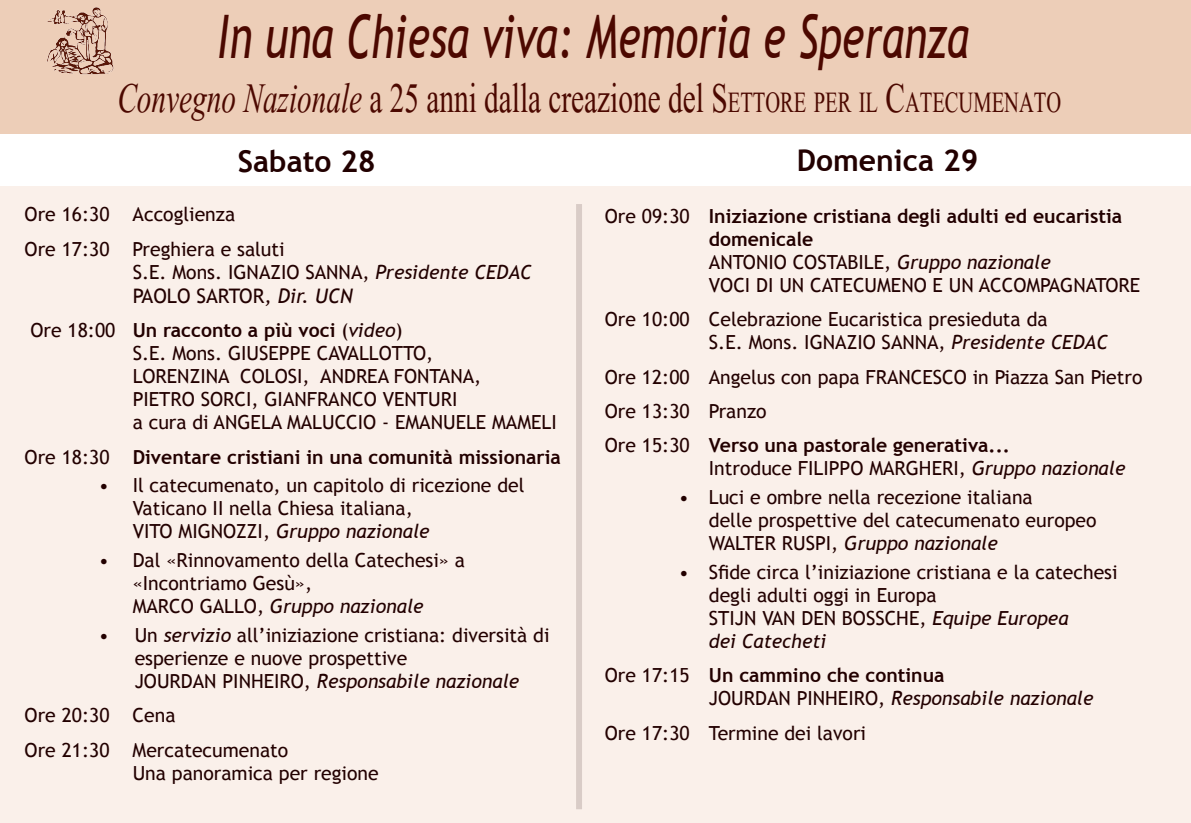
<style>
.page{position:relative;width:1191px;height:823px;background:#fff}
.page>*{position:absolute;margin:0;border:0;box-sizing:border-box;transform-origin:0 0}
.t1{font:italic 60px "Trebuchet MS";color:#4c0800;scale:.7 1}
.t2{font:52px "Aparajita";color:#4c0800;scale:.7 1}
.t3{font:700 30px "Trebuchet MS";color:#200}
.t4{font:20px "Trebuchet MS";color:#200}
.t5{font:19.4px/23px "Trebuchet MS";color:#200}
.t6{font:700 19.4px "Trebuchet MS";color:#200}
.s1{font-style:italic}
.s2{font-style:inherit}
.s3{font-size:36.4px}
.s4{font-weight:700}
.s5{font-weight:400}
</style>
<div class="page">
<div style="left:0;top:187px;width:1191px;height:635px;background:#faf0ea"></div>
<div style="left:0;top:0;width:1191px;height:134px;background:#edceb8"></div>
<div style="left:576px;top:204px;width:6px;height:604px;background:#d9ccc7"></div>
<img style="left:47px;top:7px;width:67px;height:68px">
<h1 class="t1" style="left:218px;top:1px;width:1074px">In una Chiesa viva: Memoria e Speranza</h1>
<h2 class="t2" style="left:117px;top:73px;width:1349px"><span class="s1">Convegno Nazionale</span> a 25 anni dalla creazione del <span class="s2">S</span><span class="s3">ettore per il</span> <span class="s2">C</span><span class="s3">atecumenato</span></h2>
<h3 class="t3" style="left:238px;top:142px;width:139px">Sabato 28</h3>
<h3 class="t3" style="left:797px;top:141px;width:183px">Domenica 29</h3>
<p class="t5" style="left:25px;top:197px;width:261px;line-height:34.4px">Ore 16:30 Accoglienza<br>Ore 17:30 Preghiera e saluti</p>
<p class="t5" style="left:133px;top:260px;width:401px">S.E. Mons. IGNAZIO SANNA, <span class="s1">Presidente CEDAC</span></p>
<p class="t4" style="left:133px;top:283px;width:222px">PAOLO SARTOR<span class="s1">, Dir. UCN</span></p>
<p class="t5" style="left:133px;top:319px;width:425px;text-indent:-102px">Ore 18:00 <span class="s4">Un racconto a più voci</span> (<span class="s1">video</span>)<br>S.E. Mons. GIUSEPPE CAVALLOTTO,<br>LORENZINA COLOSI, ANDREA FONTANA,<br>PIETRO SORCI, GIANFRANCO VENTURI<br>a cura di ANGELA MALUCCIO - EMANUELE MAMELI</p>
<p class="t6" style="left:25px;top:444px;width:538px"><span class="s5">Ore 18:30</span> Diventare cristiani in una comunità missionaria</p>
<p class="t5" style="left:133px;top:474px;width:393px;text-indent:-34px">• Il catecumenato, un capitolo di ricezione del<br>Vaticano II nella Chiesa italiana,<br>VITO MIGNOZZI, <span class="s1">Gruppo nazionale</span></p>
<p class="t5" style="left:133px;top:548px;width:334px;text-indent:-34px">• Dal «Rinnovamento della Catechesi» a «Incontriamo Gesù»,<br>MARCO GALLO, <span class="s1">Gruppo nazionale</span></p>
<p class="t5" style="left:135px;top:623px;width:416px;text-indent:-36px">• Un <span class="s1">servizio</span> all’iniziazione cristiana: diversità di esperienze e nuove prospettive<br>JOURDAN PINHEIRO, <span class="s1">Responsabile nazionale</span></p>
<p class="t5" style="left:25px;top:698px;width:265px;line-height:34.4px">Ore 20:30 Cena<br>Ore 21:30 Mercatecumenato</p>
<p class="t5" style="left:133px;top:761px;width:247px">Una panoramica per regione</p>
<p class="t5" style="left:709px;top:204px;width:433px;text-indent:-104px">Ore 09:30 <span class="s4">Iniziazione cristiana degli adulti ed eucaristia domenicale<br></span>ANTONIO COSTABILE, <span class="s1">Gruppo nazionale<br></span>VOCI DI UN CATECUMENO E UN ACCOMPAGNATORE</p>
<p class="t5" style="left:709px;top:308px;width:401px;text-indent:-104px">Ore 10:00 Celebrazione Eucaristica presieduta da<br>S.E. Mons. IGNAZIO SANNA, <span class="s1">Presidente CEDAC</span></p>
<p class="t5" style="left:605px;top:359px;width:539px;line-height:34.4px">Ore 12:00 Angelus con papa FRANCESCO in Piazza San Pietro<br>Ore 13:30 Pranzo<br>Ore 15:30 <span class="s4">Verso una pastorale generativa...</span></p>
<p class="t5" style="left:709px;top:457px;width:418px">Introduce FILIPPO MARGHERI, <span class="s1">Gruppo nazionale</span></p>
<p class="t5" style="left:709px;top:485px;width:389px;text-indent:-30px">• Luci e ombre nella recezione italiana<br>delle prospettive del catecumenato europeo<br>WALTER RUSPI, <span class="s1">Gruppo nazionale</span></p>
<p class="t5" style="left:709px;top:560px;width:410px;text-indent:-30px">• Sfide circa l’iniziazione cristiana e la catechesi degli adulti oggi in Europa<br>STIJN VAN DEN BOSSCHE, <span class="s1">Equipe Europea<br>dei Catecheti</span></p>
<p class="t5" style="left:709px;top:663px;width:386px;text-indent:-104px">Ore 17:15 <span class="s4">Un cammino che continua<br></span>JOURDAN PINHEIRO, <span class="s1">Responsabile nazionale</span></p>
<p class="t5" style="left:605px;top:721px;width:263px">Ore 17:30 Termine dei lavori</p>
</div>
